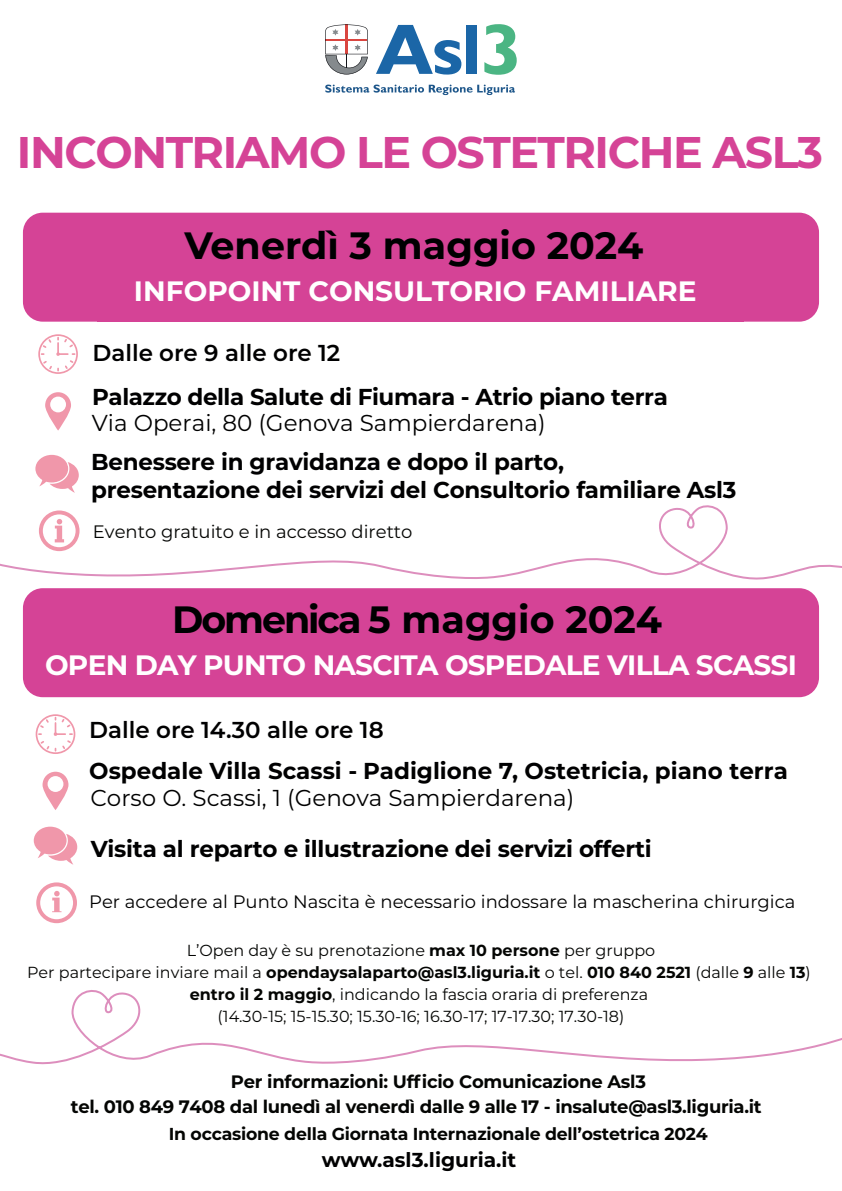
<style>
.page{position:relative;width:842px;height:1191px;background:#fff}
.page>*{position:absolute;margin:0;border:0;box-sizing:border-box;transform-origin:0 0}
.t1{font:700 44.3px "Montserrat";letter-spacing:-.035em;color:#d54396}
.t2{font:700 38px "Montserrat";color:#000001}
.t3{font:700 28px "Montserrat";letter-spacing:-.025em;color:#fff}
.t4{font:700 28px "Montserrat";color:#fff}
.t5{font:700 23px/27.6px "Montserrat";letter-spacing:-.01em;color:#000001}
.t6{font:23px "Montserrat";color:#000001}
.t7{font:600 23px "Montserrat";color:#000001}
.t8{font:700 20.2px "Montserrat";color:#000001}
.t9{font:700 18px "Montserrat";letter-spacing:-.015em;color:#040503}
.t10{font:18px "Montserrat";color:#000001}
.t11{font:18px "Montserrat";color:#040503}
.t12{font:700 17.3px "Montserrat";letter-spacing:-.015em;color:#040503}
.t13{font:16px/22px "Montserrat";color:#040503;text-align:center}
.s1{font-weight:700}
</style>
<div class="page">
<svg style="left:0;top:505px;width:842px;height:75px"></svg>
<svg style="left:0;top:990px;width:842px;height:75px"></svg>
<div style="left:23px;top:588px;width:796px;height:109px;background:#d54396;border-radius:20px"></div>
<div style="left:23px;top:213px;width:796px;height:109px;background:#d54396;border-radius:20px"></div>
<svg style="left:325px;top:24px;width:43px;height:50px"></svg>
<svg style="left:376px;top:25px;width:85px;height:50px"></svg>
<div style="left:466px;top:25px;width:11px;height:49px;background:#1b66a7"></div>
<svg style="left:484px;top:24px;width:33px;height:51px"></svg>
<svg style="left:325px;top:85px;width:190px;height:10px"></svg>
<svg style="left:35px;top:455px;width:44px;height:38px"></svg>
<svg style="left:45px;top:392px;width:26px;height:38px"></svg>
<div style="left:38px;top:334px;width:40px;height:40px;border:2px solid #f097aa;border-radius:50%"></div>
<svg style="left:41px;top:337px;width:34px;height:34px"></svg>
<svg style="left:39px;top:510px;width:41px;height:41px"></svg>
<svg style="left:34px;top:826px;width:43px;height:38px"></svg>
<svg style="left:43px;top:771px;width:25px;height:39px"></svg>
<div style="left:36px;top:714px;width:39px;height:40px;border:2px solid #f097aa;border-radius:50%"></div>
<svg style="left:39px;top:717px;width:33px;height:34px"></svg>
<svg style="left:36px;top:882px;width:41px;height:41px"></svg>
<h1 class="t1" style="left:17px;top:121px;width:808px">INCONTRIAMO LE OSTETRICHE ASL3</h1>
<h2 class="t2" style="left:184px;top:218px;width:460px">Venerdì 3 maggio 2024</h2>
<h3 class="t4" style="left:134px;top:271px;width:564px">INFOPOINT CONSULTORIO FAMILIARE</h3>
<h3 class="t7" style="left:92px;top:337px;width:249px">Dalle ore 9 alle ore 12</h3>
<h3 class="t5" style="left:92px;top:382px;width:577px">Palazzo della Salute di Fiumara - Atrio piano terra</h3>
<h3 class="t6" style="left:92px;top:407px;width:455px">Via Operai, 80 (Genova Sampierdarena)</h3>
<h3 class="t5" style="left:91px;top:447px;width:647px">Benessere in gravidanza e dopo il parto, presentazione dei servizi del Consultorio familiare Asl3</h3>
<p class="t11" style="left:93px;top:519px;width:321px">Evento gratuito e in accesso diretto</p>
<h2 class="t2" style="left:172px;top:592px;width:491px">Domenica 5 maggio 2024</h2>
<h3 class="t3" style="left:45px;top:645px;width:753px">OPEN DAY PUNTO NASCITA OSPEDALE VILLA SCASSI</h3>
<h3 class="t7" style="left:89px;top:714px;width:296px">Dalle ore 14.30 alle ore 18</h3>
<h3 class="t5" style="left:89px;top:756px;width:700px">Ospedale Villa Scassi - Padiglione 7, Ostetricia, piano terra</h3>
<h3 class="t6" style="left:90px;top:782px;width:485px">Corso O. Scassi, 1 (Genova Sampierdarena)</h3>
<h3 class="t5" style="left:91px;top:834px;width:562px">Visita al reparto e illustrazione dei servizi offerti</h3>
<p class="t10" style="left:89px;top:889px;width:708px">Per accedere al Punto Nascita è necessario indossare la mascherina chirurgica</p>
<p class="t13" style="left:27px;top:939px;width:785px">L’Open day è su prenotazione <span class="s1">max 10 persone</span> per gruppo<br>Per partecipare inviare mail a <span class="s1">opendaysalaparto@asl3.liguria.it</span> o tel. <span class="s1">010 840 2521</span> (dalle <span class="s1">9</span> alle <span class="s1">13</span>) <span class="s1">entro il 2 maggio</span>, indicando la fascia oraria di preferenza<br>(14.30-15; 15-15.30; 15.30-16; 16.30-17; 17-17.30; 17.30-18)</p>
<p class="t9" style="left:231px;top:1068px;width:417px">Per informazioni: Ufficio Comunicazione Asl3</p>
<p class="t12" style="left:169px;top:1120px;width:540px">In occasione della Giornata Internazionale dell’ostetrica 2024</p>
<p class="t9" style="left:71px;top:1093px;width:692px">tel. 010 849 7408 dal lunedì al venerdì dalle 9 alle 17 - insalute@asl3.liguria.it</p>
<p class="t8" style="left:322px;top:1145px;width:196px">www.asl3.liguria.it</p>
</div>
